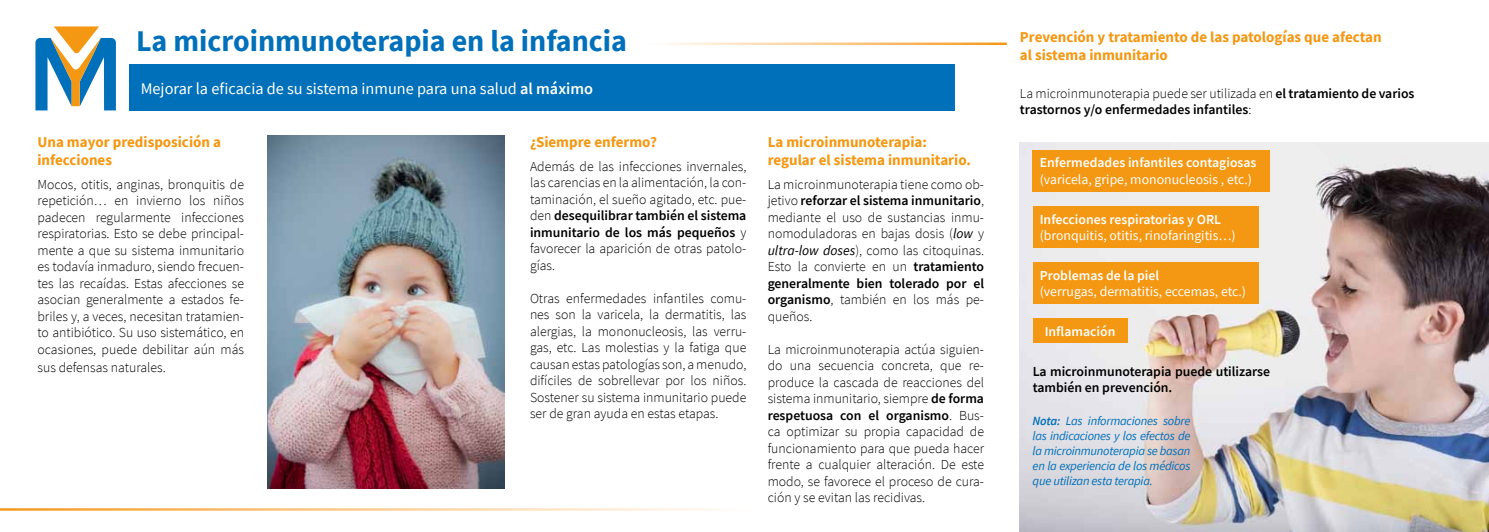
<style>
.page{position:relative;width:1489px;height:532px;background:#fff}
.page>*{position:absolute;margin:0;border:0;box-sizing:border-box;transform-origin:0 0}
.t1{font:700 30px "Source Sans Pro";color:#0070ba}
.t2{font:16.25px "Source Sans Pro";color:#fff}
.t3{font:700 15px/18px "Source Sans Pro";color:#f49712}
.t4{font:300 13.75px/16.5px "Source Sans Pro";color:#000;text-align:justify}
.t5{font:600 13.75px/16.5px "Source Sans Pro";color:#000}
.t6{font:13.75px "Source Sans Pro";color:#fff}
.t7{font:600 13.75px "Source Sans Pro";color:#fff}
.t8{font:italic 12.5px/15px "Source Sans Pro";letter-spacing:-.02em;color:#0070ba;text-align:justify}
.s1{font-weight:600}
.s2{font-weight:400;font-style:italic}
.s3{font-weight:300}
</style>
<div class="page">
<img style="left:1019px;top:142px;width:469px;height:389px">
<div style="left:129px;top:64px;width:825px;height:46px;background:#0070ba"></div>
<svg style="left:35px;top:26px;width:81px;height:84px"></svg>
<div style="left:1032px;top:206px;width:226px;height:41px;background:#f49712"></div>
<div style="left:1032px;top:318px;width:95px;height:24px;background:#f49712"></div>
<div style="left:1032px;top:150px;width:237px;height:41px;background:#f49712"></div>
<div style="left:1032px;top:262px;width:226px;height:41px;background:#f49712"></div>
<img style="left:267px;top:136px;width:237px;height:352px">
<h1 class="t1" style="left:136px;top:21px;width:492px">La microinmunoterapia en la infancia</h1>
<p class="t2" style="left:141px;top:78px;width:454px">Mejorar la eficacia de su sistema inmune para una salud <span class="s1">al máximo</span></p>
<p class="t3" style="left:37px;top:133px;width:185px">Una mayor predisposición a infecciones</p>
<p class="t4" style="left:37px;top:176px;width:208px">Mocos, otitis, anginas, bronquitis de repetición… en invierno los niños padecen regularmente infecciones respiratorias. Esto se debe principal&shy;mente a que su sistema inmunitario es todavía inmaduro, siendo frecuen&shy;tes las recaídas. Estas afecciones se asocian generalmente a estados fe&shy;briles y, a veces, necesitan tratamien&shy;to antibiótico. Su uso sistemático, en ocasiones, puede debilitar aún más</p>
<p class="t4" style="left:37px;top:359px;width:130px">sus defensas naturales.</p>
<p class="t3" style="left:530px;top:133px;width:129px">¿Siempre enfermo?</p>
<p class="t4" style="left:530px;top:158px;width:218px">Además de las infecciones invernales, las carencias en la alimentación, la con&shy;taminación, el sueño agitado, etc. pue&shy;den <span class="s1">desequilibrar también el sistema inmunitario de los más pequeños</span> y favorecer la aparición de otras patolo&shy;gías.</p>
<p class="t4" style="left:530px;top:290px;width:218px">Otras enfermedades infantiles comu&shy;nes son la varicela, la dermatitis, las alergias, la mononucleosis, las verru&shy;gas, etc. Las molestias y la fatiga que causan estas patologías son, a menudo, difíciles de sobrellevar por los niños.<br>Sostener su sistema inmunitario puede ser de gran ayuda en estas etapas.</p>
<p class="t3" style="left:767px;top:133px;width:205px">La microinmunoterapia: regular el sistema inmunitario.</p>
<p class="t4" style="left:767px;top:176px;width:218px">La microinmunoterapia tiene como ob&shy;jetivo <span class="s1">reforzar el sistema inmunitario</span>, mediante el uso de sustancias inmu&shy;nomoduladoras en bajas dosis (<span class="s2">low</span> y <span class="s2">ultra-low doses</span>), como las citoquinas.<br>Esto la convierte en un <span class="s1">tratamiento generalmente bien tolerado por el organismo</span>, también en los más pe&shy;queños.</p>
<p class="t4" style="left:767px;top:341px;width:218px">La microinmunoterapia actúa siguien&shy;do una secuencia concreta, que re&shy;produce la cascada de reacciones del sistema inmunitario, siempre <span class="s1">de forma respetuosa con el organismo</span>. Bus&shy;ca optimizar su propia capacidad de funcionamiento para que pueda hacer frente a cualquier alteración. De este modo, se favorece el proceso de cura&shy;ción y se evitan las recidivas.</p>
<p class="t3" style="left:1019px;top:27px;width:363px">Prevención y tratamiento de las patologías que afectan al sistema inmunitario</p>
<p class="t5" style="left:1019px;top:85px;width:396px"><span class="s3">La microinmunoterapia puede ser utilizada en</span> el tratamiento de varios trastornos y/o enfermedades infantiles<span class="s3">:</span></p>
<p class="t7" style="left:1039px;top:154px;width:218px">Enfermedades infantiles contagiosas</p>
<p class="t6" style="left:1039px;top:170px;width:214px">(varicela, gripe, mononucleosis , etc.)</p>
<p class="t7" style="left:1039px;top:210px;width:183px">Infecciones respiratorias y ORL</p>
<p class="t6" style="left:1039px;top:226px;width:197px">(bronquitis, otitis, rinofaringitis…)</p>
<p class="t7" style="left:1039px;top:266px;width:121px">Problemas de la piel</p>
<p class="t6" style="left:1039px;top:283px;width:208px">(verrugas, dermatitis, eccemas, etc.)</p>
<p class="t7" style="left:1044px;top:322px;width:72px">Inflamación</p>
<p class="t5" style="left:1032px;top:363px;width:239px">La microinmunoterapia puede utilizarse también en prevención.</p>
<p class="t8" style="left:1032px;top:412px;width:159px"><span class="s1">Nota:</span> Las informaciones sobre las indicaciones y los efectos de la microinmunoterapia se basan en la experiencia de los médicos que utilizan esta terapia.</p>
</div>
